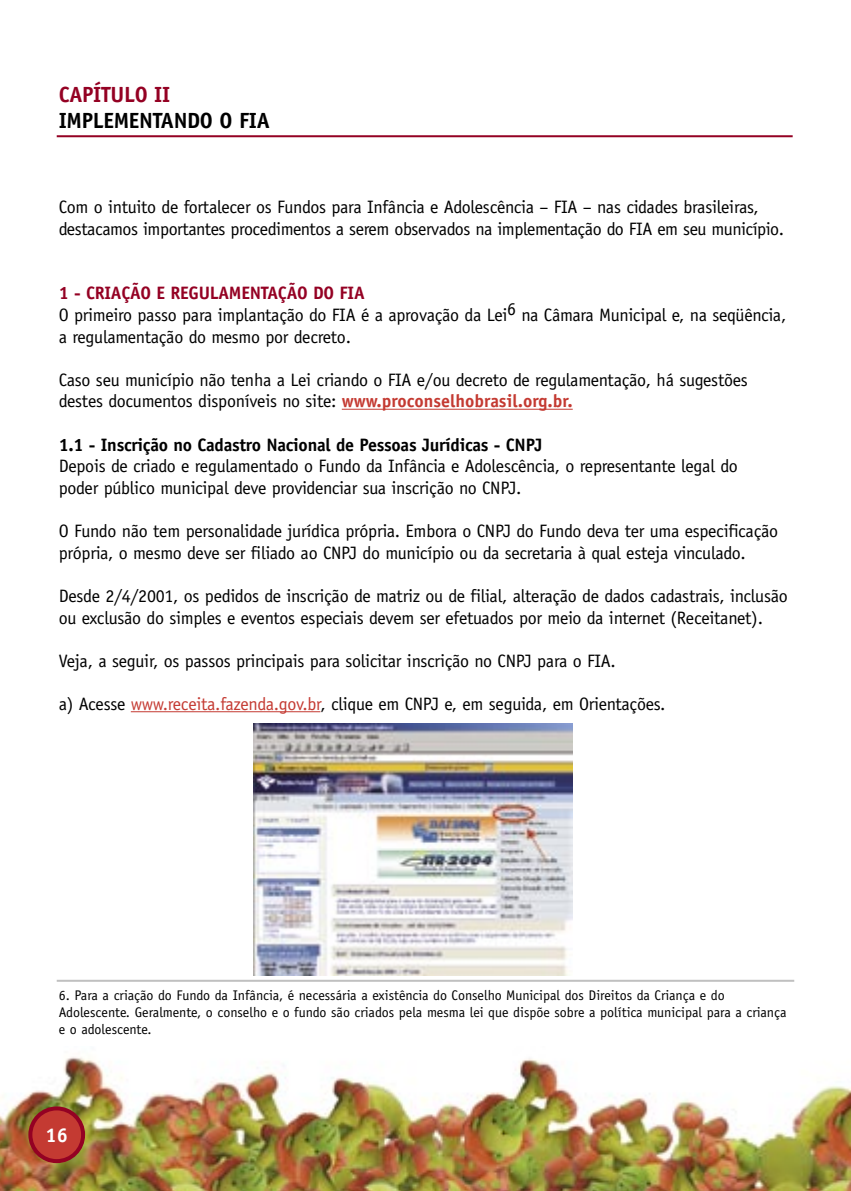
<style>
.page{position:relative;width:851px;height:1191px;background:#fff}
.page>*{position:absolute;margin:0;border:0;box-sizing:border-box;transform-origin:0 0}
.t1{font:700 22px "Officina Sans";letter-spacing:-.015em;color:#000}
.t2{font:700 22px "Officina Sans";letter-spacing:-.015em;color:#940123}
.t3{font:700 20px "Officina Sans";color:#fff}
.t4{font:18px/21.6px "Officina Sans";letter-spacing:-.015em;color:#000}
.t5{font:700 18px "Officina Sans";letter-spacing:-.015em;color:#000}
.t6{font:700 18px "Officina Sans";letter-spacing:-.015em;color:#940123}
.t7{font:14px/16.8px "Officina Sans";color:#000}
.s1{font-weight:700;color:#c43a32}
.s2{color:#c43a32}
</style>
<div class="page">
<img style="left:0;top:1057px;width:851px;height:134px">
<div style="left:30px;top:1108px;width:53px;height:53px;background:#c43a32;border-radius:50%"></div>
<div style="left:28px;top:1106px;width:57px;height:57px;border:4px solid #940123;border-radius:50%"></div>
<hr style="left:342px;top:409px;width:230px;height:1px;background:#c43a32">
<hr style="left:131px;top:711px;width:189px;height:1px;background:#c43a32">
<hr style="left:57px;top:135px;width:735px;height:2px;background:#940123">
<hr style="left:57px;top:979px;width:737px;height:2px;background:#c0c0c0">
<img style="left:253px;top:723px;width:319px;height:252px">
<p class="t2" style="left:59px;top:81px;width:113px">CAPÍTULO II</p>
<p class="t1" style="left:59px;top:107px;width:212px">IMPLEMENTANDO O FIA</p>
<p class="t4" style="left:59px;top:196px;width:726px">Com o intuito de fortalecer os Fundos para Infância e Adolescência – FIA – nas cidades brasileiras, destacamos importantes procedimentos a serem observados na implementação do FIA em seu município.</p>
<p class="t6" style="left:59px;top:282px;width:307px">1 - CRIAÇÃO E REGULAMENTAÇÃO DO FIA</p>
<p class="t4" style="left:59px;top:304px;width:729px">O primeiro passo para implantação do FIA é a aprovação da Lei6 na Câmara Municipal e, na seqüência,</p>
<p class="t4" style="left:59px;top:326px;width:294px">a regulamentação do mesmo por decreto.</p>
<p class="t4" style="left:59px;top:369px;width:690px">Caso seu município não tenha a Lei criando o FIA e/ou decreto de regulamentação, há sugestões destes documentos disponíveis no site: <span class="s1">www.proconselhobrasil.org.br.</span></p>
<p class="t5" style="left:59px;top:433px;width:485px">1.1 - Inscrição no Cadastro Nacional de Pessoas Jurídicas - CNPJ</p>
<p class="t4" style="left:59px;top:455px;width:680px">Depois de criado e regulamentado o Fundo da Infância e Adolescência, o representante legal do poder público municipal deve providenciar sua inscrição no CNPJ.</p>
<p class="t4" style="left:59px;top:520px;width:720px">O Fundo não tem personalidade jurídica própria. Embora o CNPJ do Fundo deva ter uma especificação</p>
<p class="t4" style="left:59px;top:542px;width:688px">própria, o mesmo deve ser filiado ao CNPJ do município ou da secretaria à qual esteja vinculado.</p>
<p class="t4" style="left:59px;top:585px;width:730px">Desde 2/4/2001, os pedidos de inscrição de matriz ou de filial, alteração de dados cadastrais, inclusão ou exclusão do simples e eventos especiais devem ser efetuados por meio da internet (Receitanet).</p>
<p class="t4" style="left:59px;top:650px;width:558px">Veja, a seguir, os passos principais para solicitar inscrição no CNPJ para o FIA.</p>
<p class="t4" style="left:59px;top:693px;width:608px">a) Acesse <span class="s2">www.receita.fazenda.gov.br</span>, clique em CNPJ e, em seguida, em Orientações.</p>
<p class="t7" style="left:59px;top:987px;width:729px">6. Para a criação do Fundo da Infância, é necessária a existência do Conselho Municipal dos Direitos da Criança e do<br>Adolescente. Geralmente, o conselho e o fundo são criados pela mesma lei que dispõe sobre a política municipal para a criança e o adolescente.</p>
<p class="t3" style="left:46px;top:1122px;width:24px">16</p>
</div>
